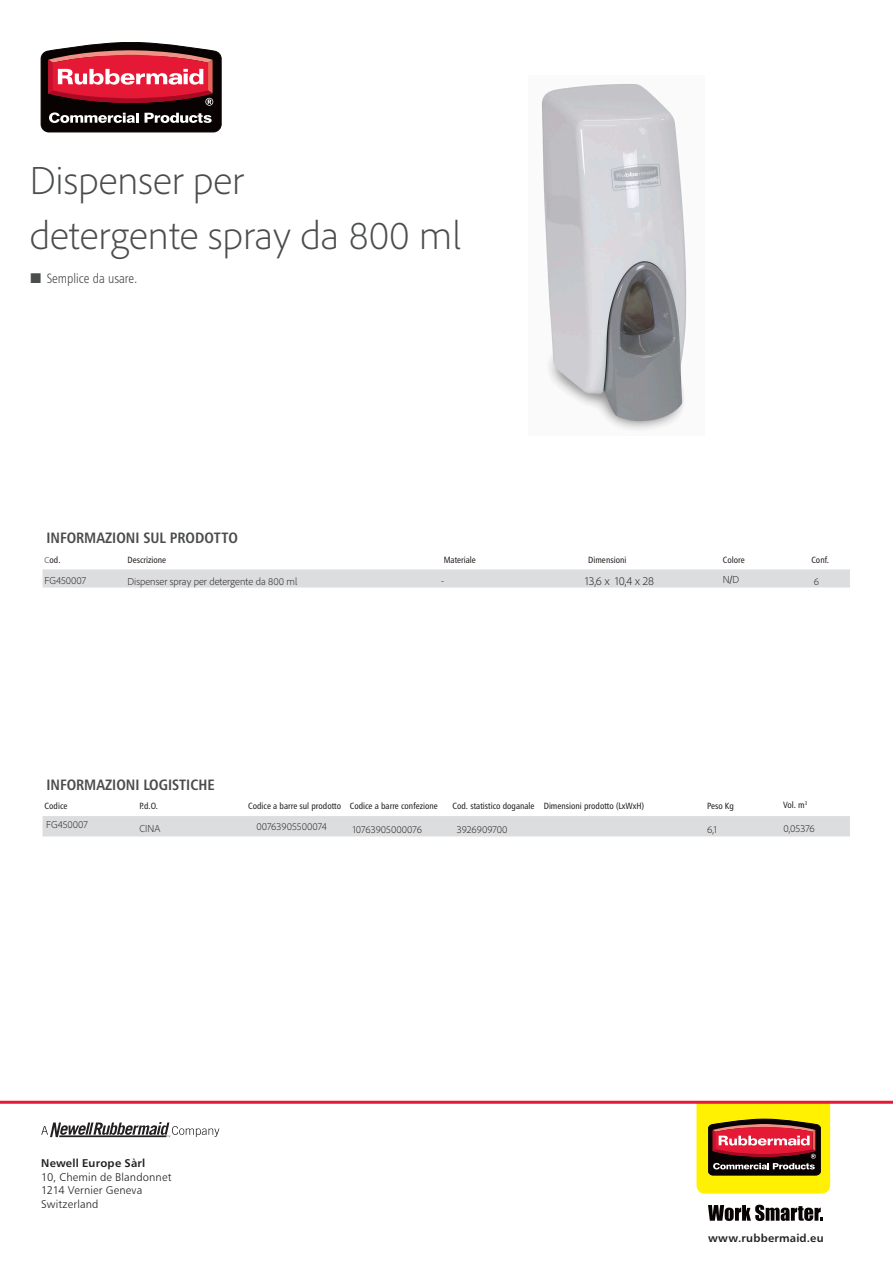
<style>
.page{position:relative;width:893px;height:1263px;background:#fff}
.page>*{position:absolute;margin:0;border:0;box-sizing:border-box;transform-origin:0 0}
.t1{font:300 40.5px/55.7px "Adobe Clean";color:#4b4c4d}
.t2{font:15px "Humanist 777 BT Bold Condensed B";color:#4b4c4d}
.t3{font:13.5px "Humanist 777 BT Light Condensed B";color:#4b4c4d}
.t4{font:300 12px "Adobe Clean";color:#231f20}
.t5{font:11.25px/13.5px "Humanist 777 BT Light B";letter-spacing:.015em;color:#231f20}
.t6{font:11.25px "Humanist 777 BT Bold B";letter-spacing:.02em;color:#231f20}
.t7{font:300 10.5px "Adobe Clean";color:#231f20}
.t8{font:9px "Humanist 777 BT Roman Condensed B";color:#231f20}
.s1{font-family:"Adobe Clean";font-weight:300}
.s2{font-family:"Humanist 777 BT Roman Condensed B";font-weight:400}
</style>
<div class="page">
<svg style="left:41px;top:1122px;width:178px;height:15px"></svg>
<svg style="left:696px;top:1104px;width:134px;height:90px;background:#bd8e20"></svg>
<svg style="left:708px;top:1205px;width:115px;height:16px"></svg>
<svg style="left:41px;top:42px;width:180px;height:90px;background:#863942"></svg>
<div style="left:43px;top:569px;width:807px;height:18px;background:#dcdddf"></div>
<div style="left:43px;top:816px;width:807px;height:20px;background:#dcdddf"></div>
<hr style="left:0;top:1101px;width:893px;height:3px;background:#e51836">
<img style="left:541px;top:84px;width:146px;height:346px">
<h1 class="t1" style="left:30px;top:152px;width:433px">Dispenser per<br>detergente spray da 800 ml</h1>
<h3 class="t3" style="left:47px;top:270px;width:92px">Semplice da usare.</h3>
<h2 class="t2" style="left:46px;top:528px;width:193px">INFORMAZIONI SUL PRODOTTO</h2>
<p class="t8" style="left:45px;top:554px;width:17px"><span class="s1">C</span>od.</p>
<p class="t8" style="left:128px;top:554px;width:40px">Descrizione</p>
<p class="t8" style="left:444px;top:554px;width:34px">Materiale</p>
<p class="t8" style="left:588px;top:554px;width:40px">Dimensioni</p>
<p class="t8" style="left:723px;top:554px;width:23px">Colore</p>
<p class="t8" style="left:811px;top:554px;width:19px">Conf.</p>
<p class="t7" style="left:45px;top:574px;width:43px">FG450007</p>
<p class="t7" style="left:128px;top:575px;width:171px">Dispenser spray per detergente da 800 ml</p>
<p class="t7" style="left:441px;top:574px;width:5px">-</p>
<h3 class="t4" style="left:585px;top:573px;width:70px">13,6 x 10,4 x 28</h3>
<p class="t7" style="left:723px;top:573px;width:18px">N<span class="s2">/</span>D</p>
<p class="t7" style="left:814px;top:575px;width:7px">6</p>
<h2 class="t2" style="left:46px;top:775px;width:170px">INFORMAZIONI LOGISTICHE</h2>
<p class="t8" style="left:45px;top:801px;width:24px">Codice</p>
<p class="t8" style="left:139px;top:801px;width:20px">P.d.O.</p>
<p class="t8" style="left:248px;top:801px;width:191px">Codice a barre sul prodotto Codice a barre confezione</p>
<p class="t8" style="left:452px;top:801px;width:193px">Cod. statistico doganale Dimensioni prodotto (LxWxH)</p>
<p class="t8" style="left:707px;top:801px;width:28px">Peso Kg</p>
<p class="t8" style="left:783px;top:799px;width:26px">Vol. m<sup>3</sup></p>
<p class="t7" style="left:46px;top:819px;width:43px">FG450007</p>
<p class="t7" style="left:139px;top:822px;width:22px">CINA</p>
<p class="t7" style="left:256px;top:820px;width:72px">00763905500074</p>
<p class="t7" style="left:353px;top:823px;width:71px">10763905000076</p>
<p class="t7" style="left:457px;top:823px;width:52px">3926909700</p>
<p class="t7" style="left:707px;top:823px;width:11px">6,1</p>
<p class="t7" style="left:783px;top:822px;width:33px">0,05376</p>
<p class="t6" style="left:41px;top:1156px;width:106px">Newell Europe Sàrl</p>
<p class="t5" style="left:41px;top:1170px;width:132px">10, Chemin de Blandonnet<br>1214 Vernier Geneva<br>Switzerland</p>
<p class="t6" style="left:708px;top:1231px;width:117px">www.rubbermaid.eu</p>
</div>
